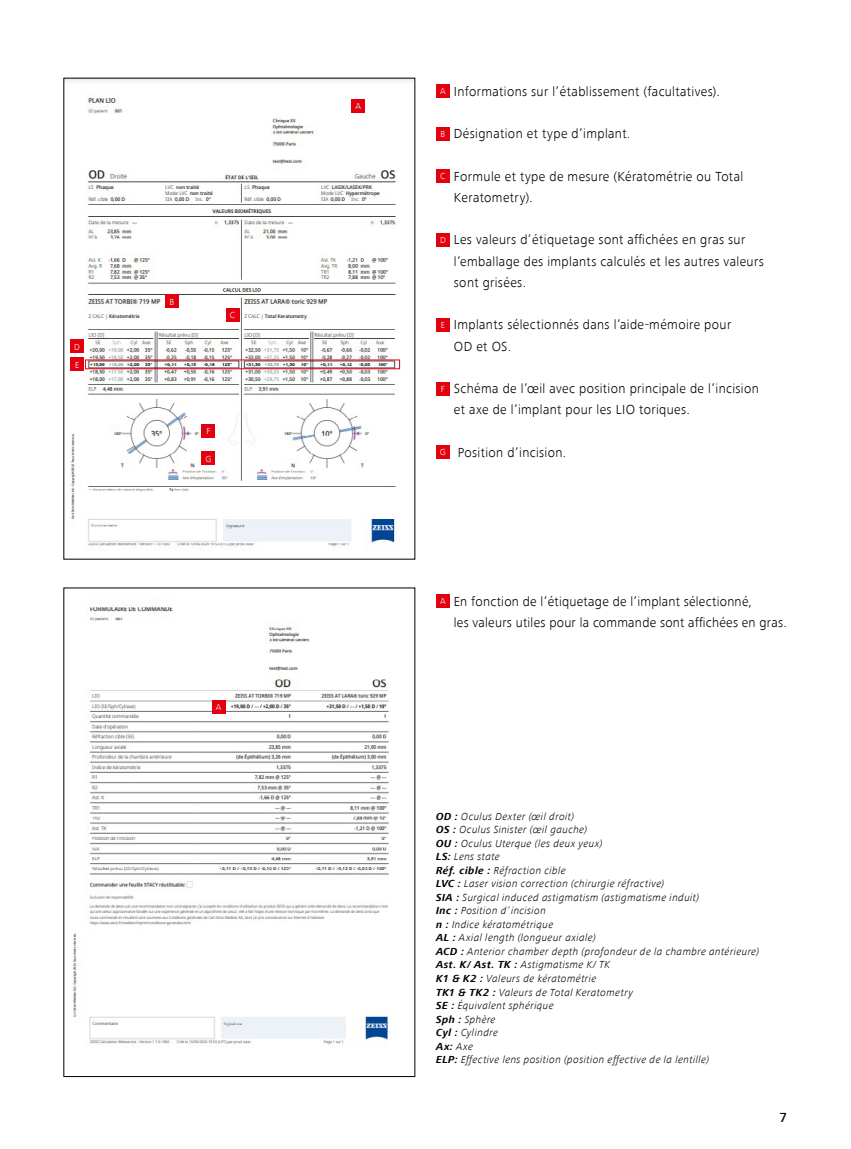
<style>
.page{position:relative;width:851px;height:1149px;background:#fff}
.page>*{position:absolute;margin:0;border:0;box-sizing:border-box;transform-origin:0 0}
.t1{font:300 13.5px/21.1px "ZEISS Frutiger Next W1 G";letter-spacing:.025em;color:#000}
.t2{font:500 13.5px "ZEISS Frutiger Next W1 G";color:#000}
.t3{font:italic 300 10.5px/13.5px "ZEISS Frutiger Next W1 G";letter-spacing:.04em;color:#000}
.t4{font:300 9px "ZEISS Frutiger Next W1 G";color:#fff}
.s1{font-size:9px;color:#fff}
.s2{font-weight:700}
</style>
<div class="page">
<img style="left:66px;top:80px;width:347px;height:467px">
<div style="left:70px;top:339px;width:14px;height:14px;background:#e3000f"></div>
<div style="left:436px;top:84px;width:13px;height:14px;background:#e3000f"></div>
<div style="left:436px;top:127px;width:13px;height:13px;background:#e3000f"></div>
<div style="left:436px;top:169px;width:13px;height:14px;background:#e3000f"></div>
<div style="left:436px;top:233px;width:13px;height:13px;background:#e3000f"></div>
<div style="left:436px;top:318px;width:13px;height:13px;background:#e3000f"></div>
<div style="left:436px;top:381px;width:13px;height:14px;background:#e3000f"></div>
<div style="left:436px;top:445px;width:13px;height:14px;background:#e3000f"></div>
<div style="left:436px;top:594px;width:13px;height:13px;background:#e3000f"></div>
<div style="left:165px;top:294px;width:14px;height:14px;background:#e3000f"></div>
<div style="left:226px;top:308px;width:13px;height:14px;background:#e3000f"></div>
<div style="left:70px;top:357px;width:14px;height:14px;background:#e3000f"></div>
<div style="left:202px;top:424px;width:13px;height:14px;background:#e3000f"></div>
<div style="left:202px;top:451px;width:13px;height:14px;background:#e3000f"></div>
<div style="left:351px;top:99px;width:14px;height:14px;background:#e3000f"></div>
<div style="left:85px;top:359px;width:315px;height:10px;border:1px solid #e3000f"></div>
<img style="left:72px;top:603px;width:317px;height:444px">
<div style="left:212px;top:699px;width:13px;height:14px;background:#e3000f"></div>
<p class="t4" style="left:74px;top:341px;width:7px">D</p>
<p class="t4" style="left:75px;top:359px;width:6px">E</p>
<p class="t4" style="left:169px;top:296px;width:6px">B</p>
<p class="t4" style="left:230px;top:310px;width:7px">C</p>
<p class="t4" style="left:206px;top:426px;width:5px">F</p>
<p class="t4" style="left:205px;top:453px;width:7px">G</p>
<p class="t4" style="left:216px;top:701px;width:7px">A</p>
<p class="t4" style="left:355px;top:101px;width:7px">A</p>
<p class="t1" style="left:440px;top:81px;width:281px"><span class="s1">A</span> Informations sur l’établissement (facultatives).</p>
<p class="t1" style="left:440px;top:123px;width:191px"><span class="s1">B</span> Désignation et type d’implant.</p>
<p class="t1" style="left:454px;top:165px;width:291px;text-indent:-14px"><span class="s1">C</span> Formule et type de mesure (Kératométrie ou Total<br>Keratometry).</p>
<p class="t1" style="left:454px;top:229px;width:311px;text-indent:-14px"><span class="s1">D</span> Les valeurs d’étiquetage sont affichées en gras sur l’emballage des implants calculés et les autres valeurs sont grisées.</p>
<p class="t1" style="left:454px;top:314px;width:279px;text-indent:-13px"><span class="s1">E</span> Implants sélectionnés dans l’aide-mémoire pour<br>OD et OS.</p>
<p class="t1" style="left:454px;top:378px;width:306px;text-indent:-13px"><span class="s1">F</span> Schéma de l’œil avec position principale de l’incision et axe de l’implant pour les LIO toriques.</p>
<p class="t1" style="left:440px;top:441px;width:128px"><span class="s1">G</span> Position d’incision.</p>
<p class="t1" style="left:454px;top:590px;width:334px;text-indent:-14px"><span class="s1">A</span> En fonction de l’étiquetage de l’implant sélectionné,<br>les valeurs utiles pour la commande sont affichées en gras.</p>
<p class="t3" style="left:436px;top:809px;width:324px"><span class="s2">OD :</span> Oculus Dexter (œil droit)<br><span class="s2">OS :</span> Oculus Sinister (œil gauche)<br><span class="s2">OU :</span> Oculus Uterque (les deux yeux)<br><span class="s2">LS:</span> Lens state<br><span class="s2">Réf. cible :</span> Réfraction cible<br><span class="s2">LVC :</span> Laser vision correction (chirurgie réfractive)<br><span class="s2">SIA :</span> Surgical induced astigmatism (astigmatisme induit)<br><span class="s2">Inc :</span> Position d’incision<br><span class="s2">n :</span> Indice kératométrique<br><span class="s2">AL :</span> Axial length (longueur axiale)<br><span class="s2">ACD :</span> Anterior chamber depth (profondeur de la chambre antérieure)<br><span class="s2">Ast. K/ Ast. TK :</span> Astigmatisme K/ TK<br><span class="s2">K1 &amp; K2 :</span> Valeurs de kératométrie<br><span class="s2">TK1 &amp; TK2 :</span> Valeurs de Total Keratometry<br><span class="s2">SE :</span> Équivalent sphérique<br><span class="s2">Sph :</span> Sphère<br><span class="s2">Cyl :</span> Cylindre<br><span class="s2">Ax:</span> Axe<br><span class="s2">ELP:</span> Effective lens position (position effective de la lentille)</p>
<p class="t2" style="left:779px;top:1108px;width:9px">7</p>
</div>
